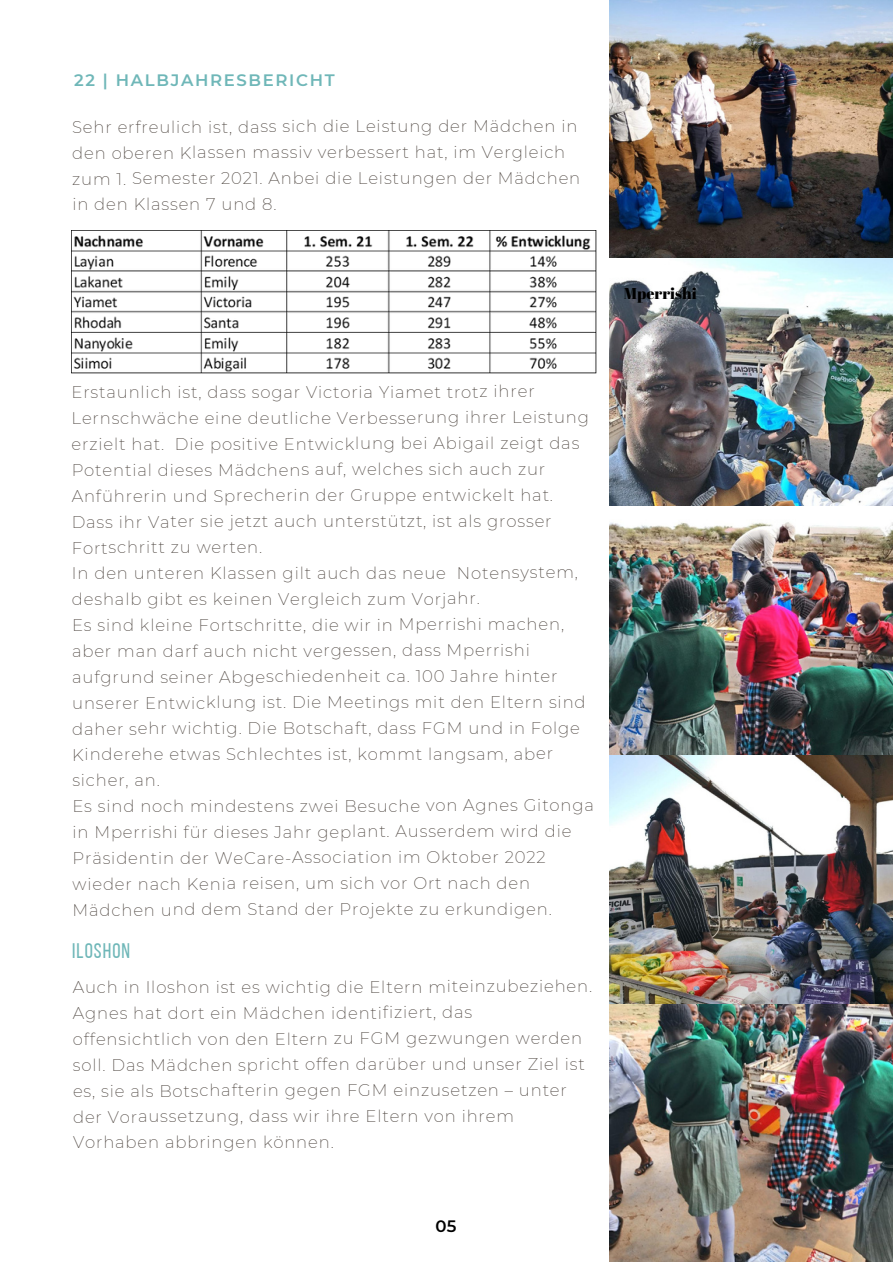
<style>
.page{position:relative;width:893px;height:1264px;background:#fff}
.page>*{position:absolute;margin:0;border:0;box-sizing:border-box;transform-origin:0 0}
.t1{font:21px "Bebas Neue";letter-spacing:.05em;color:#6fb7b8}
.t2{font:200 16.5px/25.8px "Montserrat";letter-spacing:.045em;color:#4b433d}
.t3{font:600 16.5px "Montserrat";letter-spacing:.095em;color:#6fb7b8}
.t4{font:600 16.5px "Montserrat";color:#000}
.t5{font:15.75px "Abril Fatface";color:#000}
</style>
<div class="page">
<img style="left:609px;top:0;width:283px;height:1261px">
<img style="left:71px;top:230px;width:525px;height:143px">
<p class="t3" style="left:74px;top:70px;width:262px">22 | HALBJAHRESBERICHT</p>
<p class="t2" style="left:72px;top:113px;width:509px">Sehr erfreulich ist, dass sich die Leistung der Mädchen in den oberen Klassen massiv verbessert hat, im Vergleich zum 1. Semester 2021. Anbei die Leistungen der Mädchen in den Klassen 7 und 8.</p>
<p class="t5" style="left:624px;top:282px;width:74px">Mperrishi</p>
<p class="t2" style="left:71px;top:379px;width:524px">Erstaunlich ist, dass sogar Victoria Yiamet trotz ihrer Lernschwäche eine deutliche Verbesserung ihrer Leistung erzielt hat. Die positive Entwicklung bei Abigail zeigt das Potential dieses Mädchens auf, welches sich auch zur Anführerin und Sprecherin der Gruppe entwickelt hat.<br>Dass ihr Vater sie jetzt auch unterstützt, ist als grosser Fortschritt zu werten.<br>In den unteren Klassen gilt auch das neue Notensystem, deshalb gibt es keinen Vergleich zum Vorjahr.<br>Es sind kleine Fortschritte, die wir in Mperrishi machen, aber man darf auch nicht vergessen, dass Mperrishi aufgrund seiner Abgeschiedenheit ca. 100 Jahre hinter unserer Entwicklung ist. Die Meetings mit den Eltern sind daher sehr wichtig. Die Botschaft, dass FGM und in Folge Kinderehe etwas Schlechtes ist, kommt langsam, aber sicher, an.<br>Es sind noch mindestens zwei Besuche von Agnes Gitonga in Mperrishi für dieses Jahr geplant. Ausserdem wird die Präsidentin der WeCare-Association im Oktober 2022 wieder nach Kenia reisen, um sich vor Ort nach den Mädchen und dem Stand der Projekte zu erkundigen.</p>
<p class="t1" style="left:72px;top:942px;width:60px">ILOSHON</p>
<p class="t2" style="left:73px;top:973px;width:521px">Auch in Iloshon ist es wichtig die Eltern miteinzubeziehen.<br>Agnes hat dort ein Mädchen identifiziert, das offensichtlich von den Eltern zu FGM gezwungen werden soll. Das Mädchen spricht offen darüber und unser Ziel ist es, sie als Botschafterin gegen FGM einzusetzen – unter der Voraussetzung, dass wir ihre Eltern von ihrem Vorhaben abbringen können.</p>
<p class="t4" style="left:435px;top:1216px;width:23px">05</p>
</div>
